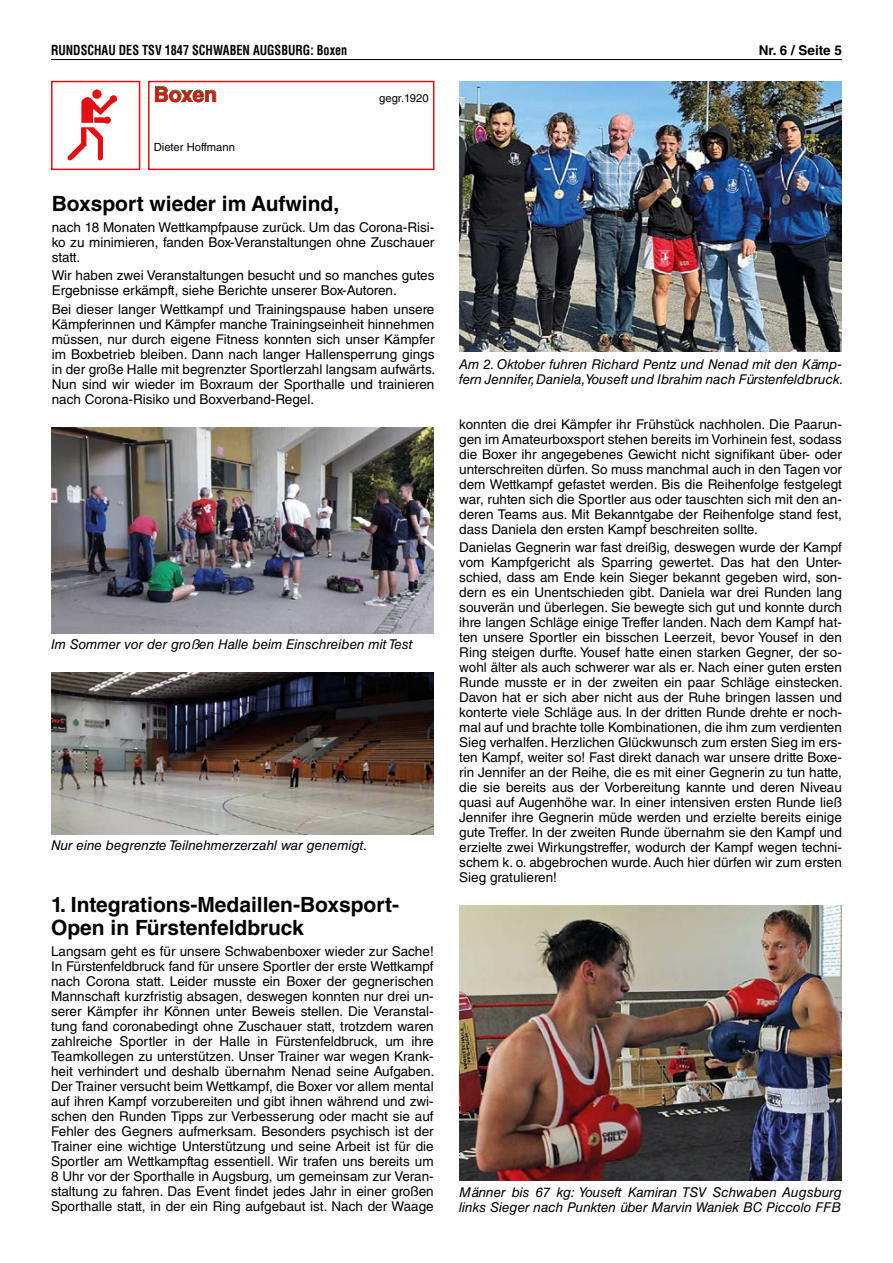
<style>
.page{position:relative;width:893px;height:1263px;background:#fff}
.page>*{position:absolute;margin:0;border:0;box-sizing:border-box;transform-origin:0 0}
.t1{font:700 21px/22.5px "Helvetica LT Std";color:#000}
.t2{font:700 21px "Helvetica LT Std";letter-spacing:-.005em;color:#e30f13}
.t3{font:13.5px/15px "Helvetica LT Std";color:#000;text-align:justify}
.t4{font:italic 13.5px/15px "Helvetica LT Std";color:#000}
.t5{font:700 condensed 13.5px "Helvetica LT Std";color:#000;scale:.9 1}
.t6{font:700 13.5px "Helvetica LT Std";color:#000}
.t7{font:11.25px "Helvetica LT Std";color:#000}
</style>
<div class="page">
<hr style="left:51px;top:59px;width:791px;height:1px;background:#000">
<img style="left:67px;top:89px;width:51px;height:71px">
<div style="left:51px;top:81px;width:89px;height:89px;border:2px solid #e30f13"></div>
<svg style="left:155px;top:86px;width:61px;height:17px"></svg>
<div style="left:148px;top:81px;width:286px;height:89px;border:2px solid #e30f13"></div>
<img style="left:51px;top:427px;width:383px;height:207px">
<img style="left:51px;top:673px;width:383px;height:161px">
<img style="left:459px;top:82px;width:383px;height:270px">
<img style="left:459px;top:906px;width:383px;height:275px">
<p class="t5" style="left:51px;top:42px;width:331px">RUNDSCHAU DES TSV 1847 SCHWABEN AUGSBURG: Boxen</p>
<p class="t6" style="left:759px;top:42px;width:85px">Nr. 6 / Seite 5</p>
<h1 class="t2" style="left:154px;top:81px;width:65px">Boxen</h1>
<p class="t7" style="left:379px;top:91px;width:51px">gegr.1920</p>
<p class="t7" style="left:154px;top:140px;width:83px">Dieter Hoffmann</p>
<h1 class="t1" style="left:52px;top:192px;width:289px">Boxsport wieder im Aufwind,</h1>
<p class="t3" style="left:52px;top:220px;width:384px">nach 18 Monaten Wettkampfpause zurück. Um das Corona-Risi&shy;ko zu minimieren, fanden Box-Veranstaltungen ohne Zuschauer statt.</p>
<p class="t3" style="left:52px;top:268px;width:384px">Wir haben zwei Veranstaltungen besucht und so manches gutes<br>Ergebnisse erkämpft, siehe Berichte unserer Box-Autoren.</p>
<p class="t3" style="left:52px;top:302px;width:385px">Bei dieser langer Wettkampf und Trainingspause haben unsere Kämpferinnen und Kämpfer manche Trainingseinheit hinnehmen müssen, nur durch eigene Fitness konnten sich unser Kämpfer im Boxbetrieb bleiben. Dann nach langer Hallensperrung gings in der große Halle mit begrenzter Sportlerzahl langsam aufwärts.<br>Nun sind wir wieder im Boxraum der Sporthalle und trainieren nach Corona-Risiko und Boxverband-Regel.</p>
<p class="t4" style="left:51px;top:636px;width:363px">Im Sommer vor der großen Halle beim Einschreiben mit Test</p>
<p class="t4" style="left:51px;top:837px;width:318px">Nur eine begrenzte Teilnehmerzerzahl war genemigt.</p>
<h1 class="t1" style="left:51px;top:893px;width:349px">1. Integrations-Medaillen-Boxsport-<br>Open in Fürstenfeldbruck</h1>
<p class="t3" style="left:51px;top:944px;width:385px">Langsam geht es für unsere Schwabenboxer wieder zur Sache!<br>In Fürstenfeldbruck fand für unsere Sportler der erste Wettkampf nach Corona statt. Leider musste ein Boxer der gegnerischen Mannschaft kurzfristig absagen, deswegen konnten nur drei un&shy;serer Kämpfer ihr Können unter Beweis stellen. Die Veranstal&shy;tung fand coronabedingt ohne Zuschauer statt, trotzdem waren zahlreiche Sportler in der Halle in Fürstenfeldbruck, um ihre Teamkollegen zu unterstützen. Unser Trainer war wegen Krank&shy;heit verhindert und deshalb übernahm Nenad seine Aufgaben.<br>Der Trainer versucht beim Wettkampf, die Boxer vor allem mental auf ihren Kampf vorzubereiten und gibt ihnen während und zwi&shy;schen den Runden Tipps zur Verbesserung oder macht sie auf Fehler des Gegners aufmerksam. Besonders psychisch ist der Trainer eine wichtige Unterstützung und seine Arbeit ist für die Sportler am Wettkampftag essentiell. Wir trafen uns bereits um 8 Uhr vor der Sporthalle in Augsburg, um gemeinsam zur Veran&shy;staltung zu fahren. Das Event findet jedes Jahr in einer großen Sporthalle statt, in der ein Ring aufgebaut ist. Nach der Waage</p>
<p class="t4" style="left:459px;top:357px;width:386px">Am 2. Oktober fuhren Richard Pentz und Nenad mit den Kämp&shy;fern Jennifer, Daniela,Youseft und Ibrahim nach Fürstenfeldbruck.</p>
<p class="t3" style="left:459px;top:416px;width:384px">konnten die drei Kämpfer ihr Frühstück nachholen. Die Paarun&shy;gen im Amateurboxsport stehen bereits im Vorhinein fest, sodass die Boxer ihr angegebenes Gewicht nicht signifikant über- oder unterschreiten dürfen. So muss manchmal auch in den Tagen vor dem Wettkampf gefastet werden. Bis die Reihenfolge festgelegt war, ruhten sich die Sportler aus oder tauschten sich mit den an&shy;deren Teams aus. Mit Bekanntgabe der Reihenfolge stand fest, dass Daniela den ersten Kampf beschreiten sollte.</p>
<p class="t3" style="left:459px;top:540px;width:385px">Danielas Gegnerin war fast dreißig, deswegen wurde der Kampf vom Kampfgericht als Sparring gewertet. Das hat den Unter&shy;schied, dass am Ende kein Sieger bekannt gegeben wird, son&shy;dern es ein Unentschieden gibt. Daniela war drei Runden lang souverän und überlegen. Sie bewegte sich gut und konnte durch ihre langen Schläge einige Treffer landen. Nach dem Kampf hat&shy;ten unsere Sportler ein bisschen Leerzeit, bevor Yousef in den Ring steigen durfte. Yousef hatte einen starken Gegner, der so&shy;wohl älter als auch schwerer war als er. Nach einer guten ersten Runde musste er in der zweiten ein paar Schläge einstecken.<br>Davon hat er sich aber nicht aus der Ruhe bringen lassen und konterte viele Schläge aus. In der dritten Runde drehte er noch&shy;mal auf und brachte tolle Kombinationen, die ihm zum verdienten Sieg verhalfen. Herzlichen Glückwunsch zum ersten Sieg im ers&shy;ten Kampf, weiter so! Fast direkt danach war unsere dritte Boxe&shy;rin Jennifer an der Reihe, die es mit einer Gegnerin zu tun hatte, die sie bereits aus der Vorbereitung kannte und deren Niveau quasi auf Augenhöhe war. In einer intensiven ersten Runde ließ Jennifer ihre Gegnerin müde werden und erzielte bereits einige gute Treffer. In der zweiten Runde übernahm sie den Kampf und erzielte zwei Wirkungstreffer, wodurch der Kampf wegen techni&shy;schem k. o. abgebrochen wurde. Auch hier dürfen wir zum ersten Sieg gratulieren!</p>
<p class="t4" style="left:459px;top:1185px;width:384px">Männer bis 67 kg: Youseft Kamiran TSV Schwaben Augsburg links Sieger nach Punkten über Marvin Waniek BC Piccolo FFB</p>
</div>
